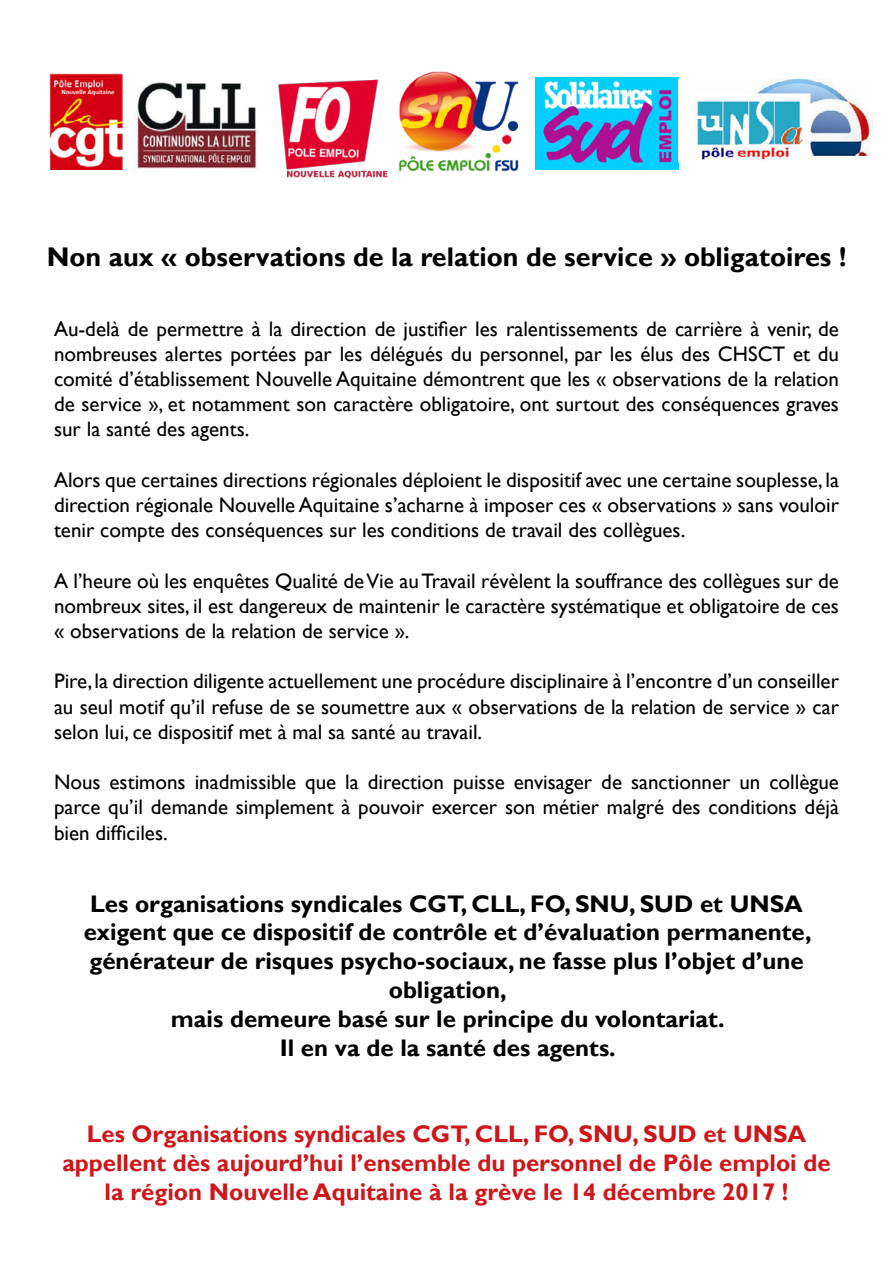
<style>
.page{position:relative;width:893px;height:1263px;background:#fff}
.page>*{position:absolute;margin:0;border:0;box-sizing:border-box;transform-origin:0 0}
.t1{font:700 27px "Gill Sans";color:#000}
.t2{font:700 24px/28.8px "Gill Sans";color:#000;text-align:center}
.t3{font:700 24px/28.8px "Gill Sans";color:#cd171a;text-align:center}
.t4{font:21px/25.2px "Gill Sans";color:#000;text-align:justify}
</style>
<div class="page">
<img style="left:398px;top:71px;width:121px;height:101px">
<img style="left:536px;top:77px;width:143px;height:93px">
<img style="left:49px;top:73px;width:74px;height:97px">
<img style="left:278px;top:79px;width:110px;height:100px">
<img style="left:697px;top:80px;width:176px;height:80px">
<img style="left:134px;top:82px;width:124px;height:87px">
<p class="t1" style="left:47px;top:241px;width:801px">Non aux « observations de la relation de service » obligatoires !</p>
<p class="t4" style="left:54px;top:316px;width:786px">Au-delà de permettre à la direction de justifier les ralentissements de carrière à venir, de nombreuses alertes portées par les délégués du personnel, par les élus des CHSCT et du comité d’établissement Nouvelle Aquitaine démontrent que les « observations de la relation de service », et notamment son caractère obligatoire, ont surtout des conséquences graves sur la santé des agents.</p>
<p class="t4" style="left:54px;top:467px;width:786px">Alors que certaines directions régionales déploient le dispositif avec une certaine souplesse, la direction régionale Nouvelle Aquitaine s’acharne à imposer ces « observations » sans vouloir tenir compte des conséquences sur les conditions de travail des collègues.</p>
<p class="t4" style="left:54px;top:568px;width:786px">A l’heure où les enquêtes Qualité de Vie au Travail révèlent la souffrance des collègues sur de nombreux sites, il est dangereux de maintenir le caractère systématique et obligatoire de ces « observations de la relation de service ».</p>
<p class="t4" style="left:54px;top:669px;width:786px">Pire, la direction diligente actuellement une procédure disciplinaire à l’encontre d’un conseiller au seul motif qu’il refuse de se soumettre aux « observations de la relation de service » car selon lui, ce dispositif met à mal sa santé au travail.</p>
<p class="t4" style="left:54px;top:770px;width:786px">Nous estimons inadmissible que la direction puisse envisager de sanctionner un collègue parce qu’il demande simplement à pouvoir exercer son métier malgré des conditions déjà bien difficiles.</p>
<p class="t2" style="left:84px;top:890px;width:729px">Les organisations syndicales CGT, CLL, FO, SNU, SUD et UNSA exigent que ce dispositif de contrôle et d’évaluation permanente, générateur de risques psycho-sociaux, ne fasse plus l’objet d’une obligation,<br>mais demeure basé sur le principe du volontariat.<br>Il en va de la santé des agents.</p>
<p class="t3" style="left:62px;top:1120px;width:770px">Les Organisations syndicales CGT, CLL, FO, SNU, SUD et UNSA appellent dès aujourd’hui l’ensemble du personnel de Pôle emploi de la région Nouvelle Aquitaine à la grève le 14 décembre 2017 !</p>
</div>
